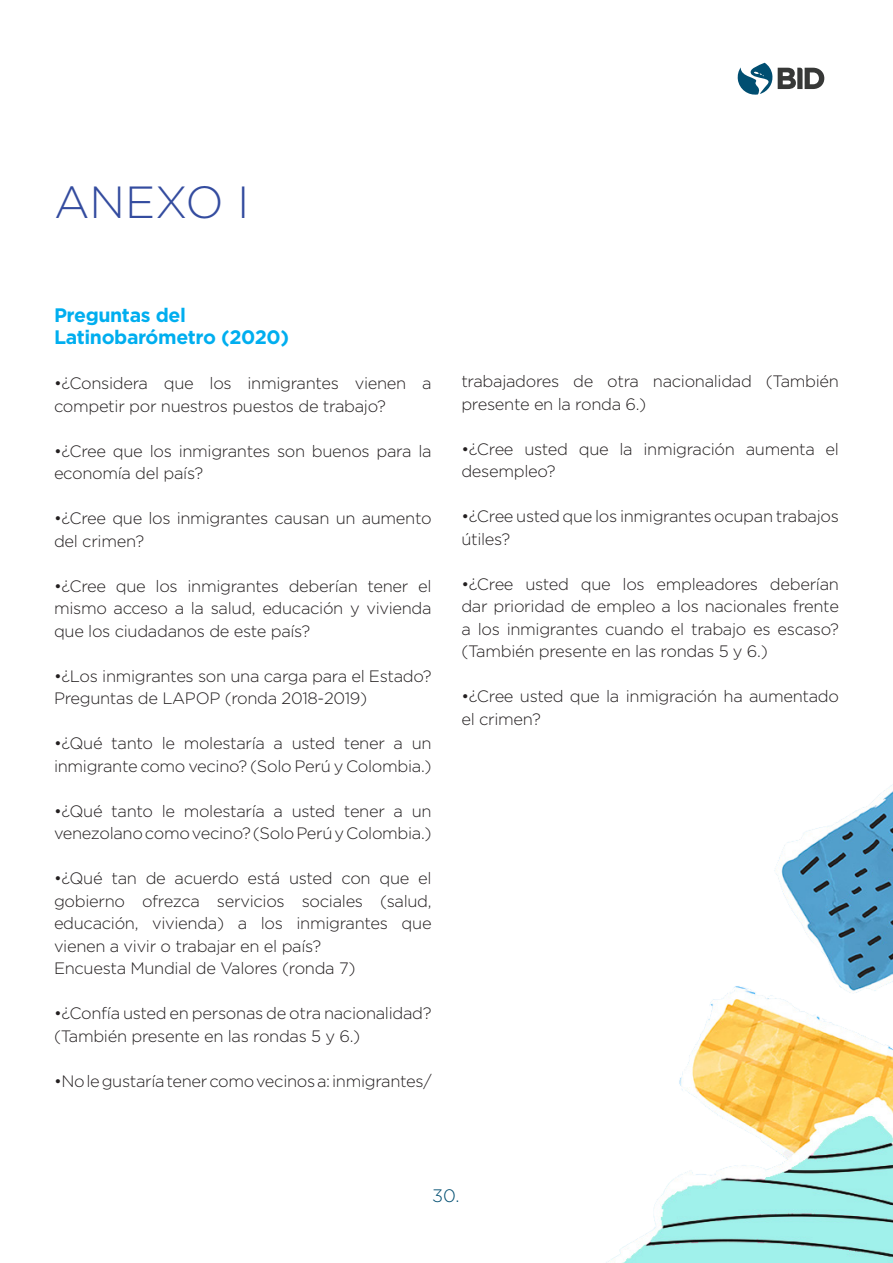
<style>
.page{position:relative;width:893px;height:1263px;background:#fff}
.page>*{position:absolute;margin:0;border:0;box-sizing:border-box;transform-origin:0 0}
.t1{font:300 45px "Gotham";color:#344c9f}
.Cuerpo_de_texto{font:700 19.5px "Gotham";letter-spacing:-.02em;color:#00aeef}
.t2{font:300 18px "Gotham";color:#004e71}
.Cuerpo_de_texto-2{font:300 16.5px/22.5px "Gotham";letter-spacing:-.02em;color:#231f20}
</style>
<div class="page">
<img style="left:606px;top:784px;width:287px;height:479px">
<svg style="left:737px;top:62px;width:88px;height:33px"></svg>
<p class="t1" style="left:54px;top:173px;width:197px">ANEXO I</p>
<p class="Cuerpo_de_texto" style="left:54px;top:302px;width:133px">Preguntas del</p>
<p class="Cuerpo_de_texto" style="left:54px;top:324px;width:237px">Latinobarómetro (2020)</p>
<p class="Cuerpo_de_texto-2" style="left:54px;top:372px;width:379px">•¿Considera que los inmigrantes vienen a competir por nuestros puestos de trabajo?</p>
<p class="Cuerpo_de_texto-2" style="left:54px;top:439px;width:379px">•¿Cree que los inmigrantes son buenos para la economía del país?</p>
<p class="Cuerpo_de_texto-2" style="left:54px;top:507px;width:379px">•¿Cree que los inmigrantes causan un aumento del crimen?</p>
<p class="Cuerpo_de_texto-2" style="left:54px;top:574px;width:379px;text-align:justify">•¿Cree que los inmigrantes deberían tener el mismo acceso a la salud, educación y vivienda que los ciudadanos de este país?</p>
<p class="Cuerpo_de_texto-2" style="left:54px;top:664px;width:379px">•¿Los inmigrantes son una carga para el Estado?</p>
<p class="Cuerpo_de_texto-2" style="left:54px;top:687px;width:315px">Preguntas de LAPOP (ronda 2018-2019)</p>
<p class="Cuerpo_de_texto-2" style="left:54px;top:732px;width:379px">•¿Qué tanto le molestaría a usted tener a un inmigrante como vecino? (Solo Perú y Colombia.)</p>
<p class="Cuerpo_de_texto-2" style="left:54px;top:799px;width:379px">•¿Qué tanto le molestaría a usted tener a un venezolano como vecino? (Solo Perú y Colombia.)</p>
<p class="Cuerpo_de_texto-2" style="left:54px;top:867px;width:379px;text-align:justify">•¿Qué tan de acuerdo está usted con que el gobierno ofrezca servicios sociales (salud, educación, vivienda) a los inmigrantes que vienen a vivir o trabajar en el país?</p>
<p class="Cuerpo_de_texto-2" style="left:54px;top:957px;width:303px">Encuesta Mundial de Valores (ronda 7)</p>
<p class="Cuerpo_de_texto-2" style="left:54px;top:1002px;width:379px">•¿Confía usted en personas de otra nacionalidad? (También presente en las rondas 5 y 6.)</p>
<p class="Cuerpo_de_texto-2" style="left:54px;top:1069px;width:379px">•No le gustaría tener como vecinos a: inmigrantes/</p>
<p class="Cuerpo_de_texto-2" style="left:461px;top:370px;width:379px">trabajadores de otra nacionalidad (También presente en la ronda 6.)</p>
<p class="Cuerpo_de_texto-2" style="left:461px;top:437px;width:379px">•¿Cree usted que la inmigración aumenta el desempleo?</p>
<p class="Cuerpo_de_texto-2" style="left:461px;top:505px;width:379px">•¿Cree usted que los inmigrantes ocupan trabajos útiles?</p>
<p class="Cuerpo_de_texto-2" style="left:461px;top:572px;width:379px;text-align:justify">•¿Cree usted que los empleadores deberían dar prioridad de empleo a los nacionales frente a los inmigrantes cuando el trabajo es escaso? (También presente en las rondas 5 y 6.)</p>
<p class="Cuerpo_de_texto-2" style="left:461px;top:685px;width:379px">•¿Cree usted que la inmigración ha aumentado el crimen?</p>
<p class="t2" style="left:432px;top:1184px;width:29px">30.</p>
</div>
